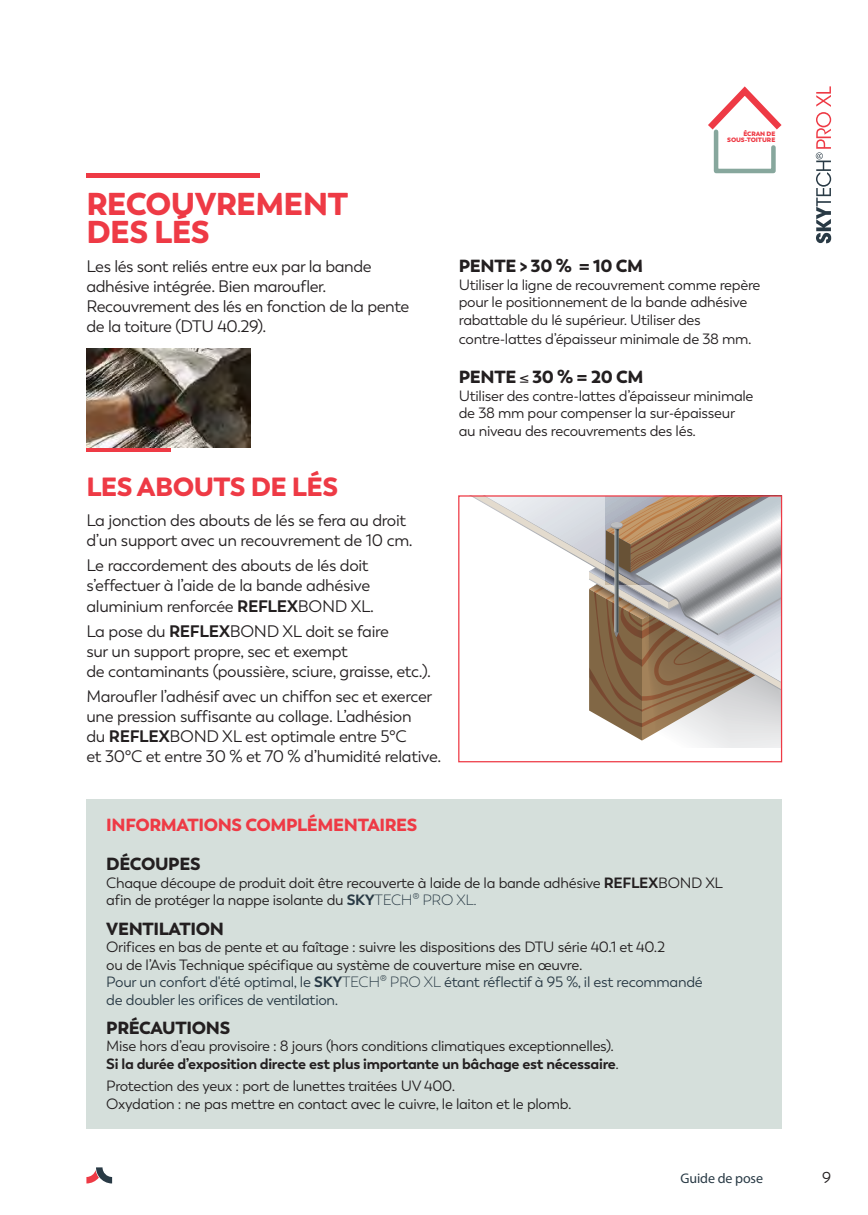
<style>
.page{position:relative;width:868px;height:1215px;background:#fff}
.page>*{position:absolute;margin:0;border:0;box-sizing:border-box;transform-origin:0 0}
.t1{font:900 31.5px/28px "Boston";letter-spacing:-.02em;color:#ee3a45}
.t2{font:900 26.25px "Boston";letter-spacing:-.02em;color:#ee3a45}
.t3{font:900 17.5px "Boston";letter-spacing:-.02em;color:#231f20}
.t4{font:900 17.5px "Boston";letter-spacing:-.02em;color:#ee3a45}
.t5{font:16.62px/20.1px "Boston";letter-spacing:-.02em;color:#231f20}
.t6{font:15.75px "Boston";color:#231f20}
.t7{font:14.88px/17.5px "Boston";letter-spacing:-.02em;color:#231f20}
.t8{font:14px "Myriad Pro";letter-spacing:-.01em;color:#293a45}
.t9{font:800 6.3px/5.6px "Boston";letter-spacing:-.01em;color:#ee3a45;text-align:right}
.s1{font-weight:700}
.s2{font-weight:700;color:#293a45}
.s3{font-weight:300;color:#293a45}
.s4{color:#293a45}
</style>
<div class="page">
<svg style="left:815px;top:86px;width:15px;height:157px"></svg>
<svg style="left:86px;top:1167px;width:26px;height:16px"></svg>
<div style="left:86px;top:799px;width:695px;height:329px;background:#d5dfdb"></div>
<div style="left:86px;top:173px;width:174px;height:5px;background:#ee3a45"></div>
<div style="left:86px;top:447px;width:85px;height:5px;background:#ee3a45"></div>
<img style="left:86px;top:348px;width:164px;height:99px">
<svg style="left:473px;top:497px;width:306px;height:250px"></svg>
<div style="left:458px;top:495px;width:323px;height:267px;border:1px solid #ee3a45"></div>
<svg style="left:708px;top:86px;width:74px;height:88px"></svg>
<p class="t9" style="left:727px;top:131px;width:50px">ÉCRAN DE<br>SOUS-TOITURE</p>
<h1 class="t1" style="left:86px;top:190px;width:263px">RECOUVREMENT<br>DES LÉS</h1>
<p class="t5" style="left:86px;top:256px;width:324px">Les lés sont reliés entre eux par la bande adhésive intégrée. Bien maroufler.<br>Recouvrement des lés en fonction de la pente de la toiture (DTU 40.29).</p>
<p class="t3" style="left:458px;top:255px;width:186px">PENTE &gt; 30 % = 10 CM</p>
<p class="t7" style="left:458px;top:276px;width:303px">Utiliser la ligne de recouvrement comme repère pour le positionnement de la bande adhésive rabattable du lé supérieur. Utiliser des</p>
<p class="t7" style="left:458px;top:330px;width:294px">contre-lattes d’épaisseur minimale de 38 mm.</p>
<p class="t3" style="left:458px;top:366px;width:186px">PENTE ≤ 30 % = 20 CM</p>
<p class="t7" style="left:458px;top:387px;width:296px">Utiliser des contre-lattes d’épaisseur minimale de 38 mm pour compenser la sur‑épaisseur au niveau des recouvrements des lés.</p>
<h2 class="t2" style="left:86px;top:470px;width:253px">LES ABOUTS DE LÉS</h2>
<p class="t5" style="left:86px;top:510px;width:328px">La jonction des abouts de lés se fera au droit d’un support avec un recouvrement de 10 cm.</p>
<p class="t5" style="left:86px;top:555px;width:289px">Le raccordement des abouts de lés doit s’effectuer à l’aide de la bande adhésive aluminium renforcée <span class="s1">REFLEX</span>BOND XL.</p>
<p class="t5" style="left:86px;top:621px;width:346px">La pose du <span class="s1">REFLEX</span>BOND XL doit se faire<br>sur un support propre, sec et exempt<br>de contaminants (poussière, sciure, graisse, etc.).</p>
<p class="t5" style="left:86px;top:686px;width:356px">Maroufler l’adhésif avec un chiffon sec et exercer une pression suffisante au collage. L’adhésion<br>du <span class="s1">REFLEX</span>BOND XL est optimale entre 5°C<br>et 30°C et entre 30 % et 70 % d’humidité relative.</p>
<p class="t4" style="left:106px;top:814px;width:312px">INFORMATIONS COMPLÉMENTAIRES</p>
<p class="t3" style="left:106px;top:853px;width:96px">DÉCOUPES</p>
<p class="t7" style="left:106px;top:874px;width:618px">Chaque découpe de produit doit être recouverte à laide de la bande adhésive <span class="s1">REFLEX</span>BOND XL afin de protéger la nappe isolante du <span class="s2">SKY</span><span class="s3">TECH® PRO XL.</span></p>
<p class="t3" style="left:106px;top:917px;width:119px">VENTILATION</p>
<p class="t7" style="left:106px;top:938px;width:597px">Orifices en bas de pente et au faîtage : suivre les dispositions des DTU série 40.1 et 40.2<br>ou de l’Avis Technique spécifique au système de couverture mise en œuvre.<br><span class="s4">Pour un confort d'été optimal, le</span> <span class="s2">SKY</span><span class="s3">TECH® PRO XL</span> <span class="s4">étant réflectif à 95 %, il est recommandé de doubler les orifices de ventilation.</span></p>
<p class="t3" style="left:106px;top:1016px;width:125px">PRÉCAUTIONS</p>
<p class="t7" style="left:106px;top:1037px;width:514px">Mise hors d’eau provisoire : 8 jours (hors conditions climatiques exceptionnelles).<br><span class="s1">Si la durée d’exposition directe est plus importante un bâchage est nécessaire</span>.</p>
<p class="t7" style="left:106px;top:1077px;width:466px">Protection des yeux : port de lunettes traitées UV 400.<br>Oxydation : ne pas mettre en contact avec le cuivre, le laiton et le plomb.</p>
<p class="t8" style="left:680px;top:1170px;width:84px">Guide de pose</p>
<p class="t6" style="left:821px;top:1168px;width:11px">9</p>
</div>
